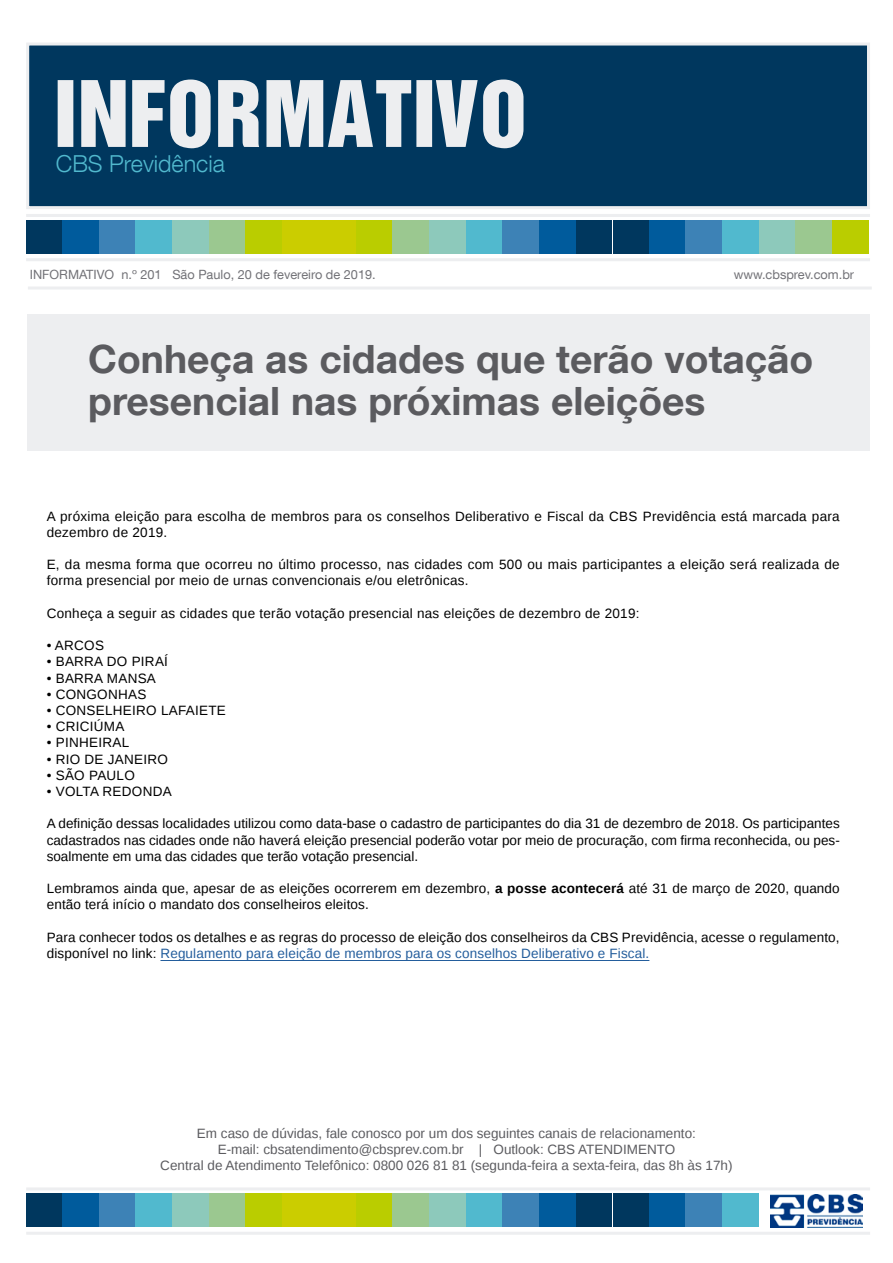
<style>
.page{position:relative;width:893px;height:1263px;background:#fff}
.page>*{position:absolute;margin:0;border:0;box-sizing:border-box;transform-origin:0 0}
.t1{font:600 91.95px "Helvetica Inserat";color:#edeef0}
.t2{font:600 45px "Helvetica Inserat";color:#edeef0}
.t3{font:700 39px/42px "Helvetica Neue LT Com";color:#5b5b5f}
.t4{font:300 23.4px "Helvetica Neue LT Com";color:#51b9ce}
.t5{font:13.5px/16.2px "Liberation Sans";letter-spacing:.02em;color:#000}
.t6{font:13.5px/16.2px "Liberation Sans";color:#5b5b5f;text-align:center}
.t7{font:12.75px "Helvetica Neue LT Com";color:#727277}
.s1{font-weight:700}
.s2{color:#235d9c}
</style>
<div class="page">
<img style="left:771px;top:1194px;width:92px;height:33px">
<div style="left:26px;top:43px;width:844px;height:166px;background:#00375e;border:3px solid #edeef0"></div>
<hr style="left:26px;top:214px;width:844px;height:3px;background:#edeef0">
<hr style="left:26px;top:258px;width:844px;height:3px;background:#edeef0">
<hr style="left:28px;top:286px;width:844px;height:3px;background:#edeef0">
<div style="left:26px;top:220px;width:37px;height:34px;background:#00375e"></div>
<div style="left:613px;top:220px;width:36px;height:34px;background:#00375e"></div>
<div style="left:575px;top:220px;width:37px;height:34px;background:#00375e"></div>
<div style="left:62px;top:220px;width:37px;height:34px;background:#005b9c"></div>
<div style="left:649px;top:220px;width:36px;height:34px;background:#005b9c"></div>
<div style="left:539px;top:220px;width:36px;height:34px;background:#005b9c"></div>
<div style="left:99px;top:220px;width:37px;height:34px;background:#3d82b6"></div>
<div style="left:685px;top:220px;width:37px;height:34px;background:#3d82b6"></div>
<div style="left:502px;top:220px;width:37px;height:34px;background:#3d82b6"></div>
<div style="left:136px;top:220px;width:36px;height:34px;background:#51b9ce"></div>
<div style="left:722px;top:220px;width:37px;height:34px;background:#51b9ce"></div>
<div style="left:465px;top:220px;width:37px;height:34px;background:#51b9ce"></div>
<div style="left:172px;top:220px;width:37px;height:34px;background:#8dc9bb"></div>
<div style="left:759px;top:220px;width:36px;height:34px;background:#8dc9bb"></div>
<div style="left:429px;top:220px;width:36px;height:34px;background:#8dc9bb"></div>
<div style="left:209px;top:220px;width:37px;height:34px;background:#9bc890"></div>
<div style="left:795px;top:220px;width:37px;height:34px;background:#9bc890"></div>
<div style="left:392px;top:220px;width:37px;height:34px;background:#9bc890"></div>
<div style="left:246px;top:220px;width:36px;height:34px;background:#bacd00"></div>
<div style="left:832px;top:220px;width:37px;height:34px;background:#bacd00"></div>
<div style="left:356px;top:220px;width:36px;height:34px;background:#bacd00"></div>
<div style="left:282px;top:220px;width:37px;height:34px;background:#cbcd00"></div>
<div style="left:319px;top:220px;width:37px;height:34px;background:#cbcd00"></div>
<div style="left:28px;top:314px;width:842px;height:137px;background:#edeef0"></div>
<hr style="left:160px;top:960px;width:489px;height:1px;background:#235d9c">
<hr style="left:26px;top:1187px;width:844px;height:3px;background:#edeef0">
<hr style="left:26px;top:1232px;width:844px;height:3px;background:#edeef0">
<div style="left:26px;top:1194px;width:37px;height:33px;background:#00375e"></div>
<div style="left:613px;top:1194px;width:36px;height:33px;background:#00375e"></div>
<div style="left:576px;top:1194px;width:36px;height:33px;background:#00375e"></div>
<div style="left:62px;top:1194px;width:37px;height:33px;background:#005b9c"></div>
<div style="left:649px;top:1194px;width:37px;height:33px;background:#005b9c"></div>
<div style="left:539px;top:1194px;width:37px;height:33px;background:#005b9c"></div>
<div style="left:99px;top:1194px;width:37px;height:33px;background:#3d82b6"></div>
<div style="left:686px;top:1194px;width:36px;height:33px;background:#3d82b6"></div>
<div style="left:502px;top:1194px;width:37px;height:33px;background:#3d82b6"></div>
<div style="left:136px;top:1194px;width:36px;height:33px;background:#51b9ce"></div>
<div style="left:722px;top:1194px;width:37px;height:33px;background:#51b9ce"></div>
<div style="left:466px;top:1194px;width:36px;height:33px;background:#51b9ce"></div>
<div style="left:172px;top:1194px;width:37px;height:33px;background:#8dc9bb"></div>
<div style="left:429px;top:1194px;width:37px;height:33px;background:#8dc9bb"></div>
<div style="left:209px;top:1194px;width:37px;height:33px;background:#9bc890"></div>
<div style="left:392px;top:1194px;width:37px;height:33px;background:#9bc890"></div>
<div style="left:246px;top:1194px;width:36px;height:33px;background:#bacd00"></div>
<div style="left:356px;top:1194px;width:36px;height:33px;background:#bacd00"></div>
<div style="left:282px;top:1194px;width:37px;height:33px;background:#cbcd00"></div>
<div style="left:319px;top:1194px;width:37px;height:33px;background:#cbcd00"></div>
<h2 class="t2" style="left:41px;top:48px;width:233px">INFORMATIVO</h2>
<h1 class="t1" style="left:54px;top:63px;width:475px">INFORMATIVO</h1>
<h3 class="t4" style="left:56px;top:150px;width:170px">CBS Previdência</h3>
<p class="t7" style="left:30px;top:266px;width:347px">INFORMATIVO n.º 201 São Paulo, 20 de fevereiro de 2019.</p>
<p class="t7" style="left:734px;top:266px;width:122px">www.cbsprev.com.br</p>
<h3 class="t3" style="left:88px;top:337px;width:727px">Conheça as cidades que terão votação presencial nas próximas eleições</h3>
<p class="t5" style="left:47px;top:508px;width:794px">A próxima eleição para escolha de membros para os conselhos Deliberativo e Fiscal da CBS Previdência está marcada para dezembro de 2019.</p>
<p class="t5" style="left:47px;top:557px;width:794px">E, da mesma forma que ocorreu no último processo, nas cidades com 500 ou mais participantes a eleição será realizada de forma presencial por meio de urnas convencionais e/ou eletrônicas.</p>
<p class="t5" style="left:47px;top:606px;width:594px">Conheça a seguir as cidades que terão votação presencial nas eleições de dezembro de 2019:</p>
<p class="t5" style="left:47px;top:638px;width:59px">• ARCOS</p>
<p class="t5" style="left:47px;top:654px;width:123px">• BARRA DO PIRAÍ</p>
<p class="t5" style="left:47px;top:670px;width:111px">• BARRA MANSA</p>
<p class="t5" style="left:47px;top:687px;width:101px">• CONGONHAS</p>
<p class="t5" style="left:47px;top:703px;width:181px">• CONSELHEIRO LAFAIETE</p>
<p class="t5" style="left:47px;top:719px;width:79px">• CRICIÚMA</p>
<p class="t5" style="left:47px;top:735px;width:84px">• PINHEIRAL</p>
<p class="t5" style="left:47px;top:751px;width:123px">• RIO DE JANEIRO</p>
<p class="t5" style="left:47px;top:768px;width:90px">• SÃO PAULO</p>
<p class="t5" style="left:47px;top:784px;width:127px">• VOLTA REDONDA</p>
<p class="t5" style="left:47px;top:816px;width:795px;text-align:justify">A definição dessas localidades utilizou como data-base o cadastro de participantes do dia 31 de dezembro de 2018. Os participantes cadastrados nas cidades onde não haverá eleição presencial poderão votar por meio de procuração, com firma reconhecida, ou pes&shy;soalmente em uma das cidades que terão votação presencial.</p>
<p class="t5" style="left:47px;top:881px;width:794px">Lembramos ainda que, apesar de as eleições ocorrerem em dezembro, <span class="s1">a posse acontecerá</span> até 31 de março de 2020, quando então terá início o mandato dos conselheiros eleitos.</p>
<p class="t5" style="left:47px;top:930px;width:794px">Para conhecer todos os detalhes e as regras do processo de eleição dos conselheiros da CBS Previdência, acesse o regulamento, disponível no link: <span class="s2">Regulamento para eleição de membros para os conselhos Deliberativo e Fiscal.</span></p>
<p class="t6" style="left:160px;top:1125px;width:574px">Em caso de dúvidas, fale conosco por um dos seguintes canais de relacionamento:<br>E-mail: cbsatendimento@cbsprev.com.br | Outlook: CBS ATENDIMENTO<br>Central de Atendimento Telefônico: 0800 026 81 81 (segunda-feira a sexta-feira, das 8h às 17h)</p>
</div>
